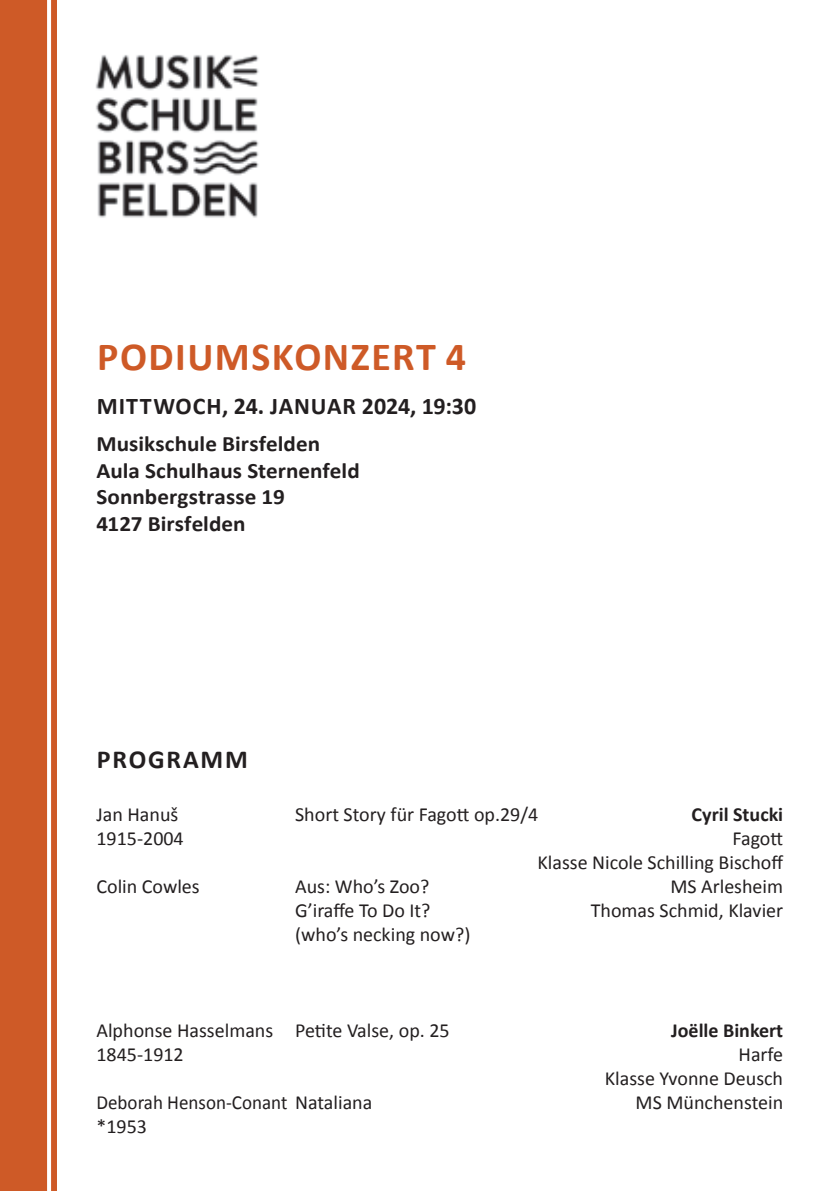
<style>
.page{position:relative;width:840px;height:1191px;background:#fff}
.page>*{position:absolute;margin:0;border:0;box-sizing:border-box;transform-origin:0 0}
.t1{font:700 40px "Calibri";letter-spacing:.035em;color:#ce5a27}
.t2{font:700 26px "Calibri";letter-spacing:.07em;color:#231f20}
.t3{font:700 24px "Calibri";letter-spacing:.03em;color:#231f20}
.t4{font:700 22px/26.4px "Calibri";color:#231f20;scale:1.05 1}
.t5{font:20px/24px "Calibri";color:#231f20;text-align:right}
.t6{font:20px "Calibri";color:#231f20;scale:.95 1}
.t7{font:700 20px "Calibri";color:#231f20}
</style>
<div class="page">
<div style="left:0;top:0;width:57px;height:1191px;background:#ce5a27"></div>
<svg style="left:47px;top:0;width:4px;height:1191px;background:#fefcfb"></svg>
<img style="left:95px;top:55px;width:164px;height:163px">
<h1 class="t1" style="left:97px;top:331px;width:370px">PODIUMSKONZERT 4</h1>
<p class="t3" style="left:97px;top:390px;width:380px">MITTWOCH, 24. JANUAR 2024, 19:30</p>
<p class="t4" style="left:96px;top:431px;width:252px">Musikschule Birsfelden<br>Aula Schulhaus Sternenfeld<br>Sonnbergstrasse 19<br>4127 Birsfelden</p>
<h2 class="t2" style="left:97px;top:743px;width:152px">PROGRAMM</h2>
<p class="t5" style="left:96px;top:802px;width:83px">Jan Hanuš</p>
<p class="t5" style="left:295px;top:802px;width:244px">Short Story für Fagott op.29/4</p>
<p class="t7" style="left:691px;top:801px;width:93px">Cyril Stucki</p>
<p class="t5" style="left:96px;top:826px;width:89px">1915-2004</p>
<p class="t5" style="left:537px;top:826px;width:247px">Fagott<br>Klasse Nicole Schilling Bischoff</p>
<p class="t5" style="left:96px;top:874px;width:105px">Colin Cowles</p>
<p class="t5" style="left:295px;top:874px;width:136px">Aus: Who’s Zoo?</p>
<p class="t5" style="left:670px;top:874px;width:114px">MS Arlesheim</p>
<p class="t5" style="left:295px;top:898px;width:137px">G’iraffe To Do It?</p>
<p class="t5" style="left:590px;top:898px;width:194px">Thomas Schmid, Klavier</p>
<p class="t5" style="left:295px;top:922px;width:177px">(who’s necking now?)</p>
<p class="t5" style="left:96px;top:1018px;width:354px">Alphonse Hasselmans Petite Valse, op. 25</p>
<p class="t7" style="left:670px;top:1017px;width:113px">Joëlle Binkert</p>
<p class="t5" style="left:96px;top:1042px;width:89px">1845-1912</p>
<p class="t5" style="left:604px;top:1042px;width:180px">Harfe<br>Klasse Yvonne Deusch</p>
<p class="t6" style="left:96px;top:1089px;width:292px">Deborah Henson-Conant Nataliana</p>
<p class="t5" style="left:635px;top:1090px;width:149px">MS Münchenstein</p>
<p class="t5" style="left:96px;top:1114px;width:52px">*1953</p>
</div>
